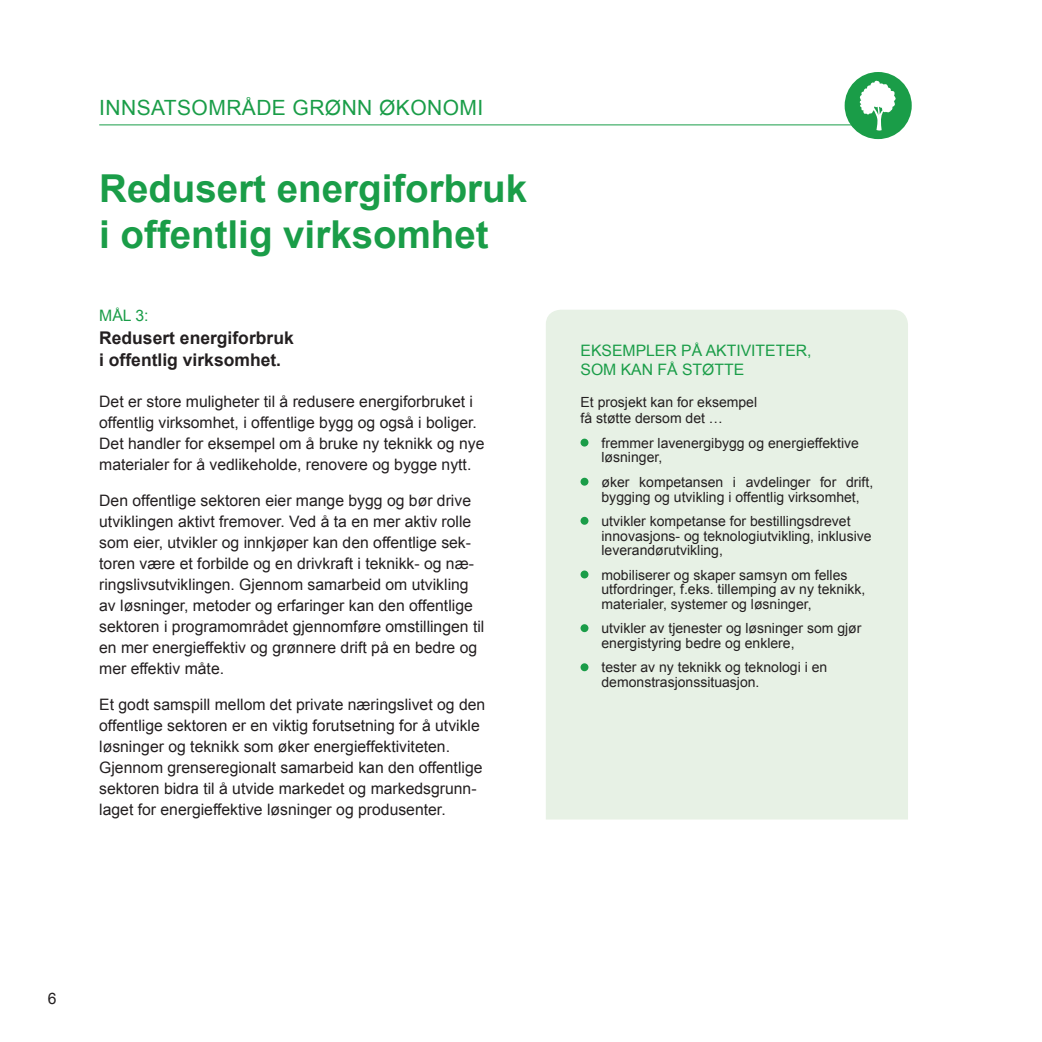
<style>
.page{position:relative;width:1042px;height:1042px;background:#fff}
.page>*{position:absolute;margin:0;border:0;box-sizing:border-box;transform-origin:0 0}
.t1{font:700 38.5px/46.2px "Arial";color:#1a9d48}
.t2{font:21px "Arial";letter-spacing:.02em;color:#1a9d48}
.t3{font:700 17.5px/21.9px "Arial";color:#231f20}
.t4{font:15.75px/21px "Arial";color:#231f20}
.t5{font:15.75px/18.9px "Arial";color:#1a9d48}
.t6{font:14px/14.5px "Arial";color:#231f20}
</style>
<div class="page">
<hr style="left:99px;top:124px;width:786px;height:1px;background:#1a9d48">
<div style="left:844px;top:72px;width:68px;height:67px;background:#1a9d48;border-radius:50%"></div>
<svg style="left:859px;top:80px;width:37px;height:51px"></svg>
<div style="left:546px;top:310px;width:362px;height:509px;background:#e7f1e5"></div>
<div style="left:580px;top:439px;width:8px;height:7px;background:#1a9d48;border-radius:50%"></div>
<div style="left:580px;top:478px;width:8px;height:8px;background:#1a9d48;border-radius:50%"></div>
<div style="left:580px;top:517px;width:8px;height:8px;background:#1a9d48;border-radius:50%"></div>
<div style="left:580px;top:570px;width:8px;height:8px;background:#1a9d48;border-radius:50%"></div>
<div style="left:580px;top:624px;width:8px;height:8px;background:#1a9d48;border-radius:50%"></div>
<div style="left:580px;top:663px;width:8px;height:8px;background:#1a9d48;border-radius:50%"></div>
<h2 class="t2" style="left:99px;top:93px;width:385px">INNSATSOMRÅDE GRØNN ØKONOMI</h2>
<h1 class="t1" style="left:99px;top:166px;width:429px">Redusert energiforbruk i offentlig virksomhet</h1>
<p class="t5" style="left:99px;top:306px;width:51px">MÅL 3:</p>
<p class="t3" style="left:99px;top:328px;width:196px">Redusert energiforbruk i offentlig virksomhet.</p>
<p class="t4" style="left:99px;top:391px;width:387px">Det er store muligheter til å redusere energiforbruket i offentlig virksomhet, i offentlige bygg og også i boliger.<br>Det handler for eksempel om å bruke ny teknikk og nye materialer for å vedlikeholde, renovere og bygge nytt.</p>
<p class="t4" style="left:99px;top:490px;width:387px">Den offentlige sektoren eier mange bygg og bør drive utviklingen aktivt fremover. Ved å ta en mer aktiv rolle som eier, utvikler og innkjøper kan den offentlige sek&shy;toren være et forbilde og en drivkraft i teknikk- og næ&shy;ringslivsutviklingen. Gjennom samarbeid om utvikling av løsninger, metoder og erfaringer kan den offentlige sektoren i programområdet gjennomføre omstillingen til en mer energieffektiv og grønnere drift på en bedre og mer effektiv måte.</p>
<p class="t4" style="left:99px;top:694px;width:388px">Et godt samspill mellom det private næringslivet og den offentlige sektoren er en viktig forutsetning for å utvikle løsninger og teknikk som øker energieffektiviteten.<br>Gjennom grenseregionalt samarbeid kan den offentlige sektoren bidra til å utvide markedet og markedsgrunn&shy;laget for energieffektive løsninger og produsenter.</p>
<p class="t5" style="left:580px;top:341px;width:233px">EKSEMPLER PÅ AKTIVITETER,<br>SOM KAN FÅ STØTTE</p>
<p class="t6" style="left:580px;top:393px;width:178px;line-height:16.8px">Et prosjekt kan for eksempel få støtte dersom det …</p>
<p class="t6" style="left:601px;top:436px;width:259px">fremmer lavenergibygg og energieffektive løsninger,</p>
<p class="t6" style="left:601px;top:475px;width:273px">øker kompetansen i avdelinger for drift, bygging og utvikling i offentlig virksomhet,</p>
<p class="t6" style="left:601px;top:514px;width:271px">utvikler kompetanse for bestillingsdrevet innovasjons- og teknologiutvikling, inklusive leverandørutvikling,</p>
<p class="t6" style="left:601px;top:568px;width:265px">mobiliserer og skaper samsyn om felles utfordringer, f.eks. tillemping av ny teknikk, materialer, systemer og løsninger,</p>
<p class="t6" style="left:601px;top:621px;width:261px">utvikler av tjenester og løsninger som gjør energistyring bedre og enklere,</p>
<p class="t6" style="left:601px;top:660px;width:227px">tester av ny teknikk og teknologi i en demonstrasjonssituasjon.</p>
<p class="t4" style="left:48px;top:988px;width:10px">6</p>
</div>
